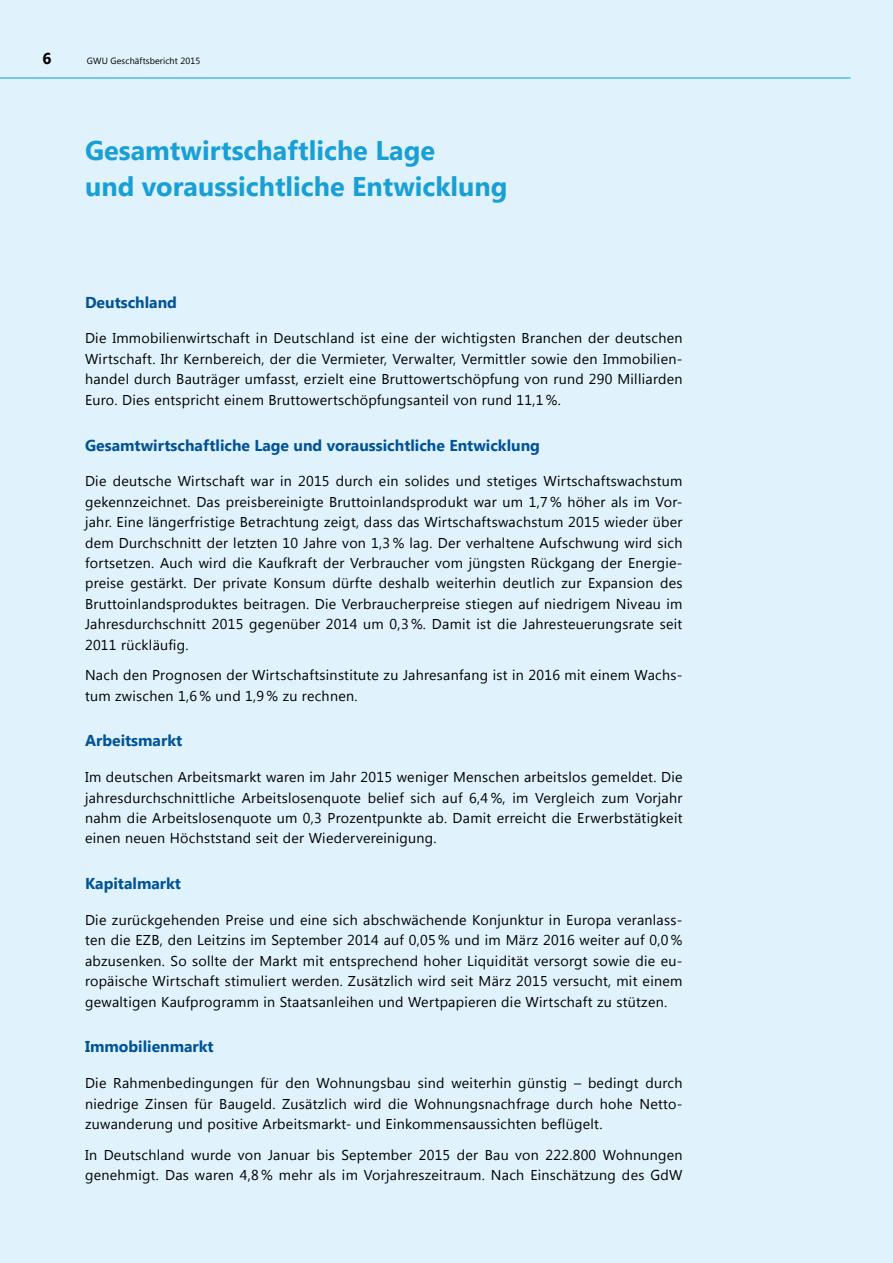
<style>
.page{position:relative;width:893px;height:1263px;background:#e0f2fb}
.page>*{position:absolute;margin:0;border:0;box-sizing:border-box;transform-origin:0 0}
.t1{font:700 27px/35.7px "Segoe UI";color:#189fd6}
.t2{font:700 15.75px "Segoe UI";color:#005397}
.t3{font:700 15.75px "Segoe UI";color:#000}
.t4{font:14.25px/20.4px "Segoe UI";letter-spacing:.02em;color:#000;text-align:justify}
.t5{font:9px "Segoe UI";letter-spacing:.01em;color:#000}
</style>
<div class="page">
<hr style="left:0;top:78px;width:850px;height:1px;background:#009ee0">
<p class="t3" style="left:43px;top:47px;width:11px">6</p>
<p class="t5" style="left:87px;top:54px;width:115px">GWU Geschäftsbericht 2015</p>
<h1 class="t1" style="left:85px;top:131px;width:424px">Gesamtwirtschaftliche Lage<br>und voraussichtliche Entwicklung</h1>
<p class="t2" style="left:85px;top:291px;width:93px">Deutschland</p>
<p class="t4" style="left:85px;top:328px;width:599px">Die Immobilienwirtschaft in Deutschland ist eine der wichtigsten Branchen der deutschen Wirtschaft. Ihr Kernbereich, der die Vermieter, Verwalter, Vermittler sowie den Immobilien&shy;handel durch Bauträger umfasst, erzielt eine Bruttowertschöpfung von rund 290 Milliarden Euro. Dies entspricht einem Bruttowertschöpfungsanteil von rund 11,1 %.</p>
<p class="t2" style="left:85px;top:434px;width:456px">Gesamtwirtschaftliche Lage und voraussichtliche Entwicklung</p>
<p class="t4" style="left:85px;top:470px;width:599px">Die deutsche Wirtschaft war in 2015 durch ein solides und stetiges Wirtschaftswachstum gekennzeichnet. Das preisbereinigte Bruttoinlandsprodukt war um 1,7 % höher als im Vor&shy;jahr. Eine längerfristige Betrachtung zeigt, dass das Wirtschaftswachstum 2015 wieder über dem Durchschnitt der letzten 10 Jahre von 1,3 % lag. Der verhaltene Aufschwung wird sich fortsetzen. Auch wird die Kaufkraft der Verbraucher vom jüngsten Rückgang der Energie&shy;preise gestärkt. Der private Konsum dürfte deshalb weiterhin deutlich zur Expansion des Bruttoinlandsproduktes beitragen. Die Verbraucherpreise stiegen auf niedrigem Niveau im Jahresdurchschnitt 2015 gegenüber 2014 um 0,3 %. Damit ist die Jahresteuerungsrate seit 2011 rückläufig.</p>
<p class="t4" style="left:85px;top:664px;width:599px">Nach den Prognosen der Wirtschaftsinstitute zu Jahresanfang ist in 2016 mit einem Wachs&shy;tum zwischen 1,6 % und 1,9 % zu rechnen.</p>
<p class="t2" style="left:85px;top:729px;width:99px">Arbeitsmarkt</p>
<p class="t4" style="left:85px;top:766px;width:599px">Im deutschen Arbeitsmarkt waren im Jahr 2015 weniger Menschen arbeitslos gemeldet. Die jahresdurchschnittliche Arbeitslosenquote belief sich auf 6,4 %, im Vergleich zum Vorjahr nahm die Arbeitslosenquote um 0,3 Prozentpunkte ab. Damit erreicht die Erwerbstätigkeit einen neuen Höchststand seit der Wiedervereinigung.</p>
<p class="t2" style="left:85px;top:872px;width:98px">Kapitalmarkt</p>
<p class="t4" style="left:85px;top:909px;width:599px">Die zurückgehenden Preise und eine sich abschwächende Konjunktur in Europa veranlass&shy;ten die EZB, den Leitzins im September 2014 auf 0,05 % und im März 2016 weiter auf 0,0 % abzusenken. So sollte der Markt mit entsprechend hoher Liquidität versorgt sowie die eu&shy;ropäische Wirtschaft stimuliert werden. Zusätzlich wird seit März 2015 versucht, mit einem gewaltigen Kaufprogramm in Staatsanleihen und Wertpapieren die Wirtschaft zu stützen.</p>
<p class="t2" style="left:85px;top:1035px;width:130px">Immobilienmarkt</p>
<p class="t4" style="left:85px;top:1072px;width:599px;text-align:left">Die Rahmenbedingungen für den Wohnungsbau sind weiterhin günstig – bedingt durch niedrige Zinsen für Baugeld. Zusätzlich wird die Wohnungsnachfrage durch hohe Netto&shy;zuwanderung und positive Arbeitsmarkt- und Einkommensaussichten beflügelt.</p>
<p class="t4" style="left:85px;top:1144px;width:599px">In Deutschland wurde von Januar bis September 2015 der Bau von 222.800 Wohnungen genehmigt. Das waren 4,8 % mehr als im Vorjahreszeitraum. Nach Einschätzung des GdW</p>
</div>
